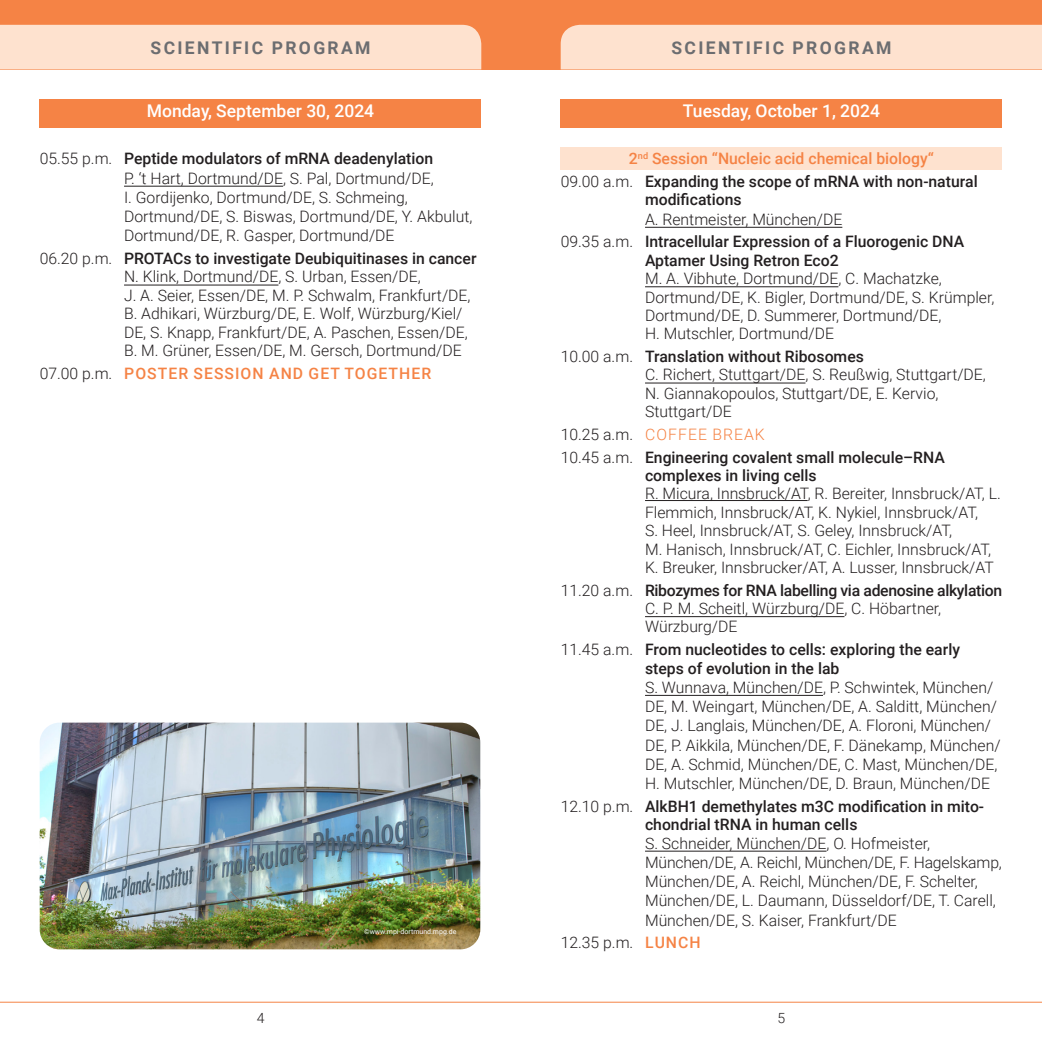
<style>
.page{position:relative;width:1042px;height:1042px;background:#fff}
.page>*{position:absolute;margin:0;border:0;box-sizing:border-box;transform-origin:0 0}
.Prog_Datum{font:500 17.5px "Roboto";color:#fff}
.t1{font:700 17.5px "Roboto";letter-spacing:.135em;color:#6c6d70}
.Programm_Text{font:300 15.75px/18.4px "Roboto";color:#231f20}
.Programm_Text-2{font:500 15.75px/18.4px "Roboto";color:#231f20}
.Programm_Text-3{font:500 15.75px "Roboto";letter-spacing:-.02em;color:#231f20}
.Programm_Text-4{font:500 15.75px "Roboto";color:#f58345}
.Prog_Pausen{font:500 15.75px "Roboto";letter-spacing:.065em;color:#f58345}
.Prog_Pausen-2{font:300 15.75px "Roboto";letter-spacing:.065em;color:#f58345}
.t2{font:300 14px "Roboto";color:#231f20}
.Body{font:7px "Roboto";color:#fff}
.s1{font-weight:500}
.s2{font-weight:300}
</style>
<div class="page">
<div style="left:0;top:0;width:1042px;height:69px;background:#f58345"></div>
<div style="left:0;top:25px;width:481px;height:44px;background:#fee2cf"></div>
<div style="left:561px;top:25px;width:481px;height:44px;background:#fee2cf"></div>
<hr style="left:0;top:1002px;width:521px;height:1px;background:#f58345">
<hr style="left:521px;top:1002px;width:521px;height:1px;background:#f58345">
<div style="left:40px;top:99px;width:441px;height:28px;background:#f58345"></div>
<hr style="left:124px;top:186px;width:159px;height:1px;background:#231f20">
<hr style="left:124px;top:285px;width:154px;height:1px;background:#231f20">
<div style="left:561px;top:99px;width:441px;height:28px;background:#f58345"></div>
<div style="left:561px;top:147px;width:441px;height:23px;background:#fee2cf"></div>
<hr style="left:645px;top:227px;width:197px;height:1px;background:#231f20">
<hr style="left:645px;top:286px;width:193px;height:1px;background:#231f20">
<hr style="left:645px;top:383px;width:160px;height:1px;background:#231f20">
<hr style="left:645px;top:500px;width:162px;height:1px;background:#231f20">
<hr style="left:645px;top:616px;width:199px;height:1px;background:#231f20">
<hr style="left:645px;top:695px;width:178px;height:1px;background:#231f20">
<hr style="left:645px;top:851px;width:181px;height:1px;background:#231f20">
<img style="left:40px;top:722px;width:440px;height:227px">
<p class="t1" style="left:151px;top:36px;width:222px">SCIENTIFIC PROGRAM</p>
<p class="t1" style="left:671px;top:36px;width:222px">SCIENTIFIC PROGRAM</p>
<p class="Prog_Datum" style="left:147px;top:99px;width:229px">Monday, September 30, 2024</p>
<p class="Programm_Text" style="left:40px;top:149px;width:74px">05.55 p.m.</p>
<p class="Programm_Text" style="left:124px;top:148px;width:311px;line-height:19.2px"><span class="s1">Peptide modulators of mRNA deadenylation<br></span>P. ‘t Hart, Dortmund/DE, S. Pal, Dortmund/DE,</p>
<p class="Programm_Text" style="left:124px;top:187px;width:285px">I. Gordijenko, Dortmund/DE, S. Schmeing,</p>
<p class="Programm_Text" style="left:124px;top:206px;width:350px;line-height:19.2px">Dortmund/DE, S. Biswas, Dortmund/DE, Y. Akbulut,<br>Dortmund/DE, R. Gasper, Dortmund/DE</p>
<p class="Programm_Text" style="left:40px;top:249px;width:74px">06.20 p.m.</p>
<p class="Programm_Text-2" style="left:124px;top:249px;width:354px">PROTACs to investigate Deubiquitinases in cancer<br><span class="s2">N. Klink, Dortmund/DE, S. Urban, Essen/DE,</span></p>
<p class="Programm_Text" style="left:124px;top:285px;width:348px">J. A. Seier, Essen/DE, M. P. Schwalm, Frankfurt/DE,</p>
<p class="Programm_Text" style="left:124px;top:304px;width:345px">B. Adhikari, Würzburg/DE, E. Wolf, Würzburg/Kiel/<br>DE, S. Knapp, Frankfurt/DE, A. Paschen, Essen/DE,<br>B. M. Grüner, Essen/DE, M. Gersch, Dortmund/DE</p>
<p class="Programm_Text" style="left:40px;top:363px;width:74px">07.00 p.m.</p>
<p class="Prog_Pausen" style="left:124px;top:362px;width:308px">POSTER SESSION AND GET TOGETHER</p>
<p class="Body" style="left:364px;top:927px;width:94px">©www.mpi-dortmund.mpg.de</p>
<p class="Prog_Datum" style="left:683px;top:99px;width:199px">Tuesday, October 1, 2024</p>
<p class="Programm_Text-4" style="left:629px;top:148px;width:306px">2<sup>nd</sup> Session “Nucleic acid chemical biology“</p>
<p class="Programm_Text" style="left:561px;top:172px;width:74px">09.00 a.m.</p>
<p class="Programm_Text-2" style="left:645px;top:171px;width:334px;line-height:18.9px">Expanding the scope of mRNA with non-natural modifications<br><span class="s2">A. Rentmeister, München/DE</span></p>
<p class="Programm_Text" style="left:561px;top:232px;width:74px">09.35 a.m.</p>
<p class="Programm_Text-2" style="left:645px;top:232px;width:321px">Intracellular Expression of a Fluorogenic DNA<br>Aptamer Using Retron Eco2<br><span class="s2">M. A. Vibhute, Dortmund/DE, C. Machatzke,</span></p>
<p class="Programm_Text" style="left:645px;top:287px;width:351px">Dortmund/DE, K. Bigler, Dortmund/DE, S. Krümpler,<br>Dortmund/DE, D. Summerer, Dortmund/DE,</p>
<p class="Programm_Text" style="left:645px;top:324px;width:191px">H. Mutschler, Dortmund/DE</p>
<p class="Programm_Text" style="left:561px;top:347px;width:74px">10.00 a.m.</p>
<p class="Programm_Text" style="left:645px;top:347px;width:342px"><span class="s1">Translation without Ribosomes<br></span>C. Richert, Stuttgart/DE, S. Reußwig, Stuttgart/DE,<br>N. Giannakopoulos, Stuttgart/DE, E. Kervio,</p>
<p class="Programm_Text" style="left:645px;top:402px;width:88px">Stuttgart/DE</p>
<p class="Programm_Text" style="left:561px;top:424px;width:74px">10.25 a.m.</p>
<p class="Prog_Pausen-2" style="left:645px;top:423px;width:121px">COFFEE BREAK</p>
<p class="Programm_Text" style="left:561px;top:447px;width:74px">10.45 a.m.</p>
<p class="Programm_Text-2" style="left:645px;top:447px;width:301px">Engineering covalent small molecule–RNA</p>
<p class="Programm_Text-2" style="left:645px;top:466px;width:173px">complexes in living cells</p>
<p class="Programm_Text" style="left:645px;top:484px;width:357px">R. Micura, Innsbruck/AT, R. Bereiter, Innsbruck/AT, L.<br>Flemmich, Innsbruck/AT, K. Nykiel, Innsbruck/AT,<br>S. Heel, Innsbruck/AT, S. Geley, Innsbruck/AT,</p>
<p class="Programm_Text" style="left:645px;top:539px;width:350px">M. Hanisch, Innsbruck/AT, C. Eichler, Innsbruck/AT,<br>K. Breuker, Innsbrucker/AT, A. Lusser, Innsbruck/AT</p>
<p class="Programm_Text" style="left:561px;top:580px;width:74px">11.20 a.m.</p>
<p class="Programm_Text-3" style="left:645px;top:579px;width:359px">Ribozymes for RNA labelling via adenosine alkylation</p>
<p class="Programm_Text" style="left:645px;top:598px;width:298px">C. P. M. Scheitl, Würzburg/DE, C. Höbartner,<br>Würzburg/DE</p>
<p class="Programm_Text" style="left:561px;top:640px;width:74px">11.45 a.m.</p>
<p class="Programm_Text" style="left:645px;top:639px;width:357px;line-height:19.1px"><span class="s1">From nucleotides to cells: exploring the early steps of evolution in the lab<br></span>S. Wunnava, München/DE, P. Schwintek, München/ DE, M. Weingart, München/DE, A. Salditt, München/ DE, J. Langlais, München/DE, A. Floroni, München/ DE, P. Aikkila, München/DE, F. Dänekamp, München/ DE, A. Schmid, München/DE, C. Mast, München/DE, H. Mutschler, München/DE, D. Braun, München/DE</p>
<p class="Programm_Text" style="left:561px;top:796px;width:74px">12.10 p.m.</p>
<p class="Programm_Text" style="left:645px;top:796px;width:358px;line-height:18.9px"><span class="s1">AlkBH1 demethylates m3C modification in mito&shy;chondrial tRNA in human cells<br></span>S. Schneider, München/DE, O. Hofmeister, München/DE, A. Reichl, München/DE, F. Hagelskamp, München/DE, A. Reichl, München/DE, F. Schelter, München/DE, L. Daumann, Düsseldorf/DE, T. Carell, München/DE, S. Kaiser, Frankfurt/DE</p>
<p class="Programm_Text" style="left:561px;top:933px;width:74px">12.35 p.m.</p>
<p class="Prog_Pausen" style="left:645px;top:931px;width:57px">LUNCH</p>
<p class="t2" style="left:257px;top:1008px;width:9px">4</p>
<p class="t2" style="left:777px;top:1008px;width:9px">5</p>
</div>
